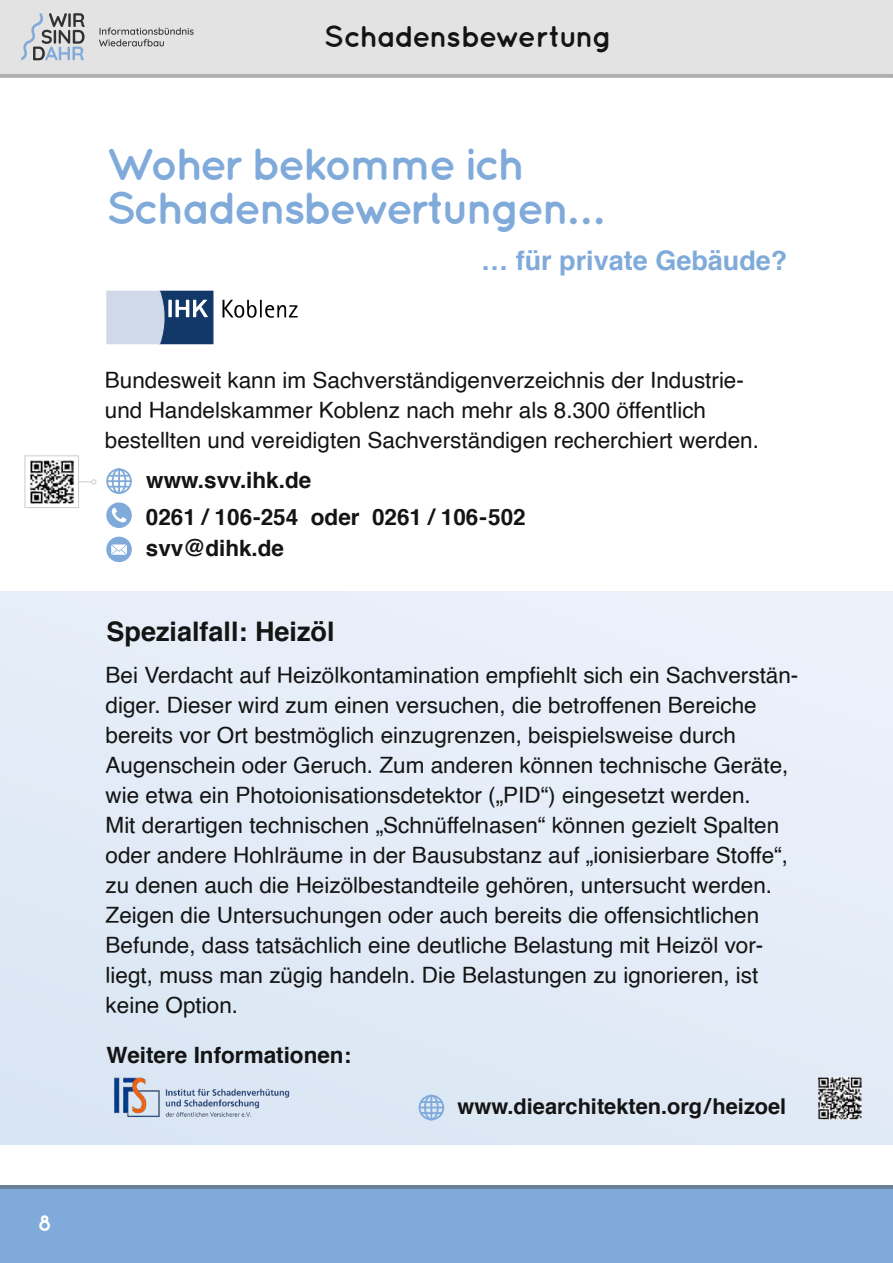
<style>
.page{position:relative;width:893px;height:1263px;background:#fff}
.page>*{position:absolute;margin:0;border:0;box-sizing:border-box;transform-origin:0 0}
.t1{font:700 45px/43.5px "Quicksand";letter-spacing:-.065em;color:#80aada}
.t2{font:700 30px "Quicksand";letter-spacing:-.05em;color:#131413}
.t3{font:700 27px "Helvetica";color:#80aada}
.t4{font:700 27px "Helvetica";color:#131413}
.t5{font:22.5px/30px "Helvetica";color:#131413}
.t6{font:700 22.5px/31.7px "Helvetica";color:#131413}
.t7{font:700 22.5px "Quicksand";color:#fff}
.t8{font:700 21.75px "Helvetica";color:#131413}
</style>
<div class="page">
<div style="left:0;top:0;width:893px;height:74px;background:#e3e3e3"></div>
<svg style="left:99px;top:28px;width:95px;height:18px"></svg>
<svg style="left:21px;top:13px;width:64px;height:47px"></svg>
<hr style="left:0;top:1185px;width:893px;height:4px;background:#66809a">
<div style="left:0;top:1189px;width:893px;height:74px;background:#80aada"></div>
<div style="left:0;top:592px;width:893px;height:552px;background:#e3ecf7"></div>
<svg style="left:418px;top:1094px;width:26px;height:26px"></svg>
<img style="left:107px;top:1076px;width:191px;height:43px">
<svg style="left:106px;top:468px;width:26px;height:26px"></svg>
<svg style="left:106px;top:502px;width:26px;height:26px"></svg>
<svg style="left:106px;top:537px;width:26px;height:25px"></svg>
<svg style="left:222px;top:300px;width:76px;height:18px"></svg>
<svg style="left:106px;top:291px;width:107px;height:53px;background:#8599b5"></svg>
<img style="left:819px;top:1077px;width:43px;height:43px">
<svg style="left:24px;top:455px;width:72px;height:53px"></svg>
<p class="t7" style="left:38px;top:1209px;width:16px">8</p>
<h2 class="t2" style="left:324px;top:18px;width:290px">Schadensbewertung</h2>
<h1 class="t1" style="left:106px;top:142px;width:492px">Woher bekomme ich<br>Schadensbewertungen…</h1>
<p class="t3" style="left:481px;top:250px;width:308px">… für private Gebäude?</p>
<p class="t5" style="left:105px;top:366px;width:656px">Bundesweit kann im Sachverständigenverzeichnis der Industrie&shy;und Handelskammer Koblenz nach mehr als 8.300 öffentlich bestellten und vereidigten Sachverständigen recherchiert werden.</p>
<p class="t6" style="left:146px;top:466px;width:167px">www.svv.ihk.de</p>
<p class="t6" style="left:146px;top:502px;width:381px">0261 / 106-254 oder 0261 / 106-502 svv@dihk.de</p>
<p class="t4" style="left:107px;top:621px;width:230px">Spezialfall: Heizöl</p>
<p class="t5" style="left:106px;top:661px;width:694px">Bei Verdacht auf Heizölkontamination empfiehlt sich ein Sachverstän&shy;diger. Dieser wird zum einen versuchen, die betroffenen Bereiche bereits vor Ort bestmöglich einzugrenzen, beispielsweise durch Augenschein oder Geruch. Zum anderen können technische Geräte, wie etwa ein Photoionisationsdetektor („PID“) eingesetzt werden.<br>Mit derartigen technischen „Schnüffelnasen“ können gezielt Spalten oder andere Hohlräume in der Bausubstanz auf „ionisierbare Stoffe“, zu denen auch die Heizölbestandteile gehören, untersucht werden.<br>Zeigen die Untersuchungen oder auch bereits die offensichtlichen Befunde, dass tatsächlich eine deutliche Belastung mit Heizöl vor&shy;liegt, muss man zügig handeln. Die Belastungen zu ignorieren, ist keine Option.</p>
<p class="t6" style="left:107px;top:1041px;width:246px">Weitere Informationen:</p>
<p class="t8" style="left:458px;top:1098px;width:330px">www.diearchitekten.org/heizoel</p>
</div>
